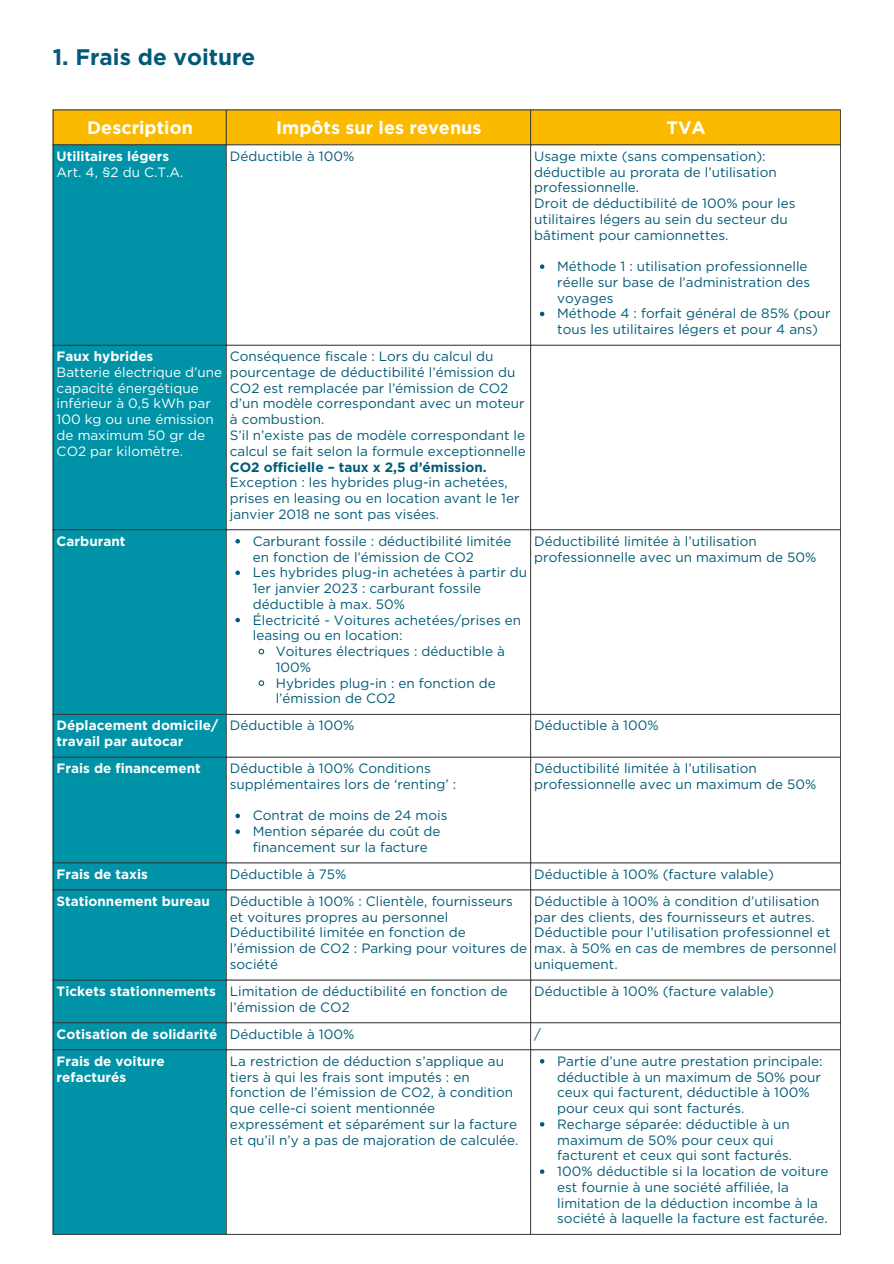
<style>
.page{position:relative;width:894px;height:1264px;background:#fff}
.page>*{position:absolute;margin:0;border:0;box-sizing:border-box;transform-origin:0 0}
.t1{font:700 22.5px "Gotham";color:#005a77}
.t2{font:700 18px "Gotham";color:#fff}
.t3{font:13.5px/15.8px "Gotham";color:#005a77}
.t4{font:700 13.5px/15.8px "Gotham";color:#fff}
.t5{font:13.5px/15.8px "Gotham";color:#fff}
.s1{font-weight:700}
</style>
<div class="page">
<div style="left:54px;top:111px;width:786px;height:34px;background:#fbba00"></div>
<div style="left:54px;top:144px;width:172px;height:1090px;background:#0093a7"></div>
<svg style="left:227px;top:144px;width:303px;height:1090px"></svg>
<svg style="left:539px;top:264px;width:5px;height:5px"></svg>
<svg style="left:539px;top:312px;width:5px;height:4px"></svg>
<svg style="left:235px;top:539px;width:5px;height:4px"></svg>
<svg style="left:235px;top:570px;width:5px;height:5px"></svg>
<svg style="left:235px;top:618px;width:5px;height:4px"></svg>
<svg style="left:257px;top:648px;width:8px;height:7px"></svg>
<svg style="left:257px;top:679px;width:8px;height:7px"></svg>
<svg style="left:235px;top:813px;width:5px;height:5px"></svg>
<svg style="left:235px;top:829px;width:5px;height:5px"></svg>
<svg style="left:539px;top:1059px;width:5px;height:4px"></svg>
<svg style="left:539px;top:1122px;width:5px;height:4px"></svg>
<svg style="left:539px;top:1169px;width:5px;height:4px"></svg>
<hr style="left:53px;top:110px;width:1px;height:1124px;background:#3c3c3b">
<hr style="left:226px;top:110px;width:1px;height:1124px;background:#3c3c3b">
<hr style="left:530px;top:110px;width:1px;height:1124px;background:#3c3c3b">
<hr style="left:840px;top:110px;width:1px;height:1124px;background:#3c3c3b">
<hr style="left:53px;top:110px;width:787px;height:1px;background:#3c3c3b">
<hr style="left:53px;top:145px;width:787px;height:1px;background:#3c3c3b">
<hr style="left:53px;top:345px;width:787px;height:1px;background:#3c3c3b">
<hr style="left:53px;top:529px;width:787px;height:1px;background:#3c3c3b">
<hr style="left:53px;top:714px;width:787px;height:1px;background:#3c3c3b">
<hr style="left:53px;top:757px;width:787px;height:1px;background:#3c3c3b">
<hr style="left:53px;top:862px;width:787px;height:1px;background:#3c3c3b">
<hr style="left:53px;top:889px;width:787px;height:1px;background:#3c3c3b">
<hr style="left:53px;top:979px;width:787px;height:1px;background:#3c3c3b">
<hr style="left:53px;top:1022px;width:787px;height:1px;background:#3c3c3b">
<hr style="left:53px;top:1049px;width:787px;height:1px;background:#3c3c3b">
<hr style="left:53px;top:1234px;width:787px;height:1px;background:#3c3c3b">
<p class="t1" style="left:53px;top:44px;width:204px">1. Frais de voiture</p>
<p class="t2" style="left:87px;top:117px;width:107px">Description</p>
<p class="t2" style="left:276px;top:117px;width:207px">Impôts sur les revenus</p>
<p class="t2" style="left:666px;top:117px;width:41px">TVA</p>
<p class="t4" style="left:57px;top:148px;width:114px">Utilitaires légers</p>
<p class="t5" style="left:57px;top:164px;width:128px">Art. 4, §2 du C.T.A.</p>
<p class="t3" style="left:230px;top:148px;width:126px">Déductible à 100%</p>
<p class="t3" style="left:534px;top:148px;width:244px">Usage mixte (sans compensation): déductible au prorata de l’utilisation professionnelle.</p>
<p class="t3" style="left:534px;top:195px;width:263px">Droit de déductibilité de 100% pour les utilitaires légers au sein du secteur du bâtiment pour camionnettes.</p>
<p class="t3" style="left:557px;top:258px;width:254px">Méthode 1 : utilisation professionnelle réelle sur base de l’administration des voyages</p>
<p class="t3" style="left:557px;top:306px;width:275px">Méthode 4 : forfait général de 85% (pour tous les utilitaires légers et pour 4 ans)</p>
<p class="t4" style="left:57px;top:348px;width:98px">Faux hybrides</p>
<p class="t5" style="left:57px;top:364px;width:167px">Batterie électrique d’une capacité énergétique inférieur à 0,5 kWh par<br>100 kg ou une émission de maximum 50 gr de<br>CO2 par kilomètre.</p>
<p class="t3" style="left:230px;top:348px;width:296px">Conséquence fiscale : Lors du calcul du pourcentage de déductibilité l’émission du CO2 est remplacée par l’émission de CO2 d’un modèle correspondant avec un moteur à combustion.</p>
<p class="t3" style="left:230px;top:427px;width:297px;text-align:justify">S’il n’existe pas de modèle correspondant le calcul se fait selon la formule exceptionnelle <span class="s1">CO2 officielle – taux x 2,5 d’émission.</span></p>
<p class="t3" style="left:230px;top:474px;width:291px">Exception : les hybrides plug-in achetées, prises en leasing ou en location avant le 1er janvier 2018 ne sont pas visées.</p>
<p class="t4" style="left:57px;top:533px;width:70px">Carburant</p>
<p class="t3" style="left:253px;top:533px;width:260px">Carburant fossile : déductibilité limitée en fonction de l’émission de CO2</p>
<p class="t3" style="left:253px;top:564px;width:276px">Les hybrides plug-in achetées à partir du<br>1er janvier 2023 : carburant fossile déductible à max. 50%</p>
<p class="t3" style="left:253px;top:612px;width:270px">Électricité - Voitures achetées/prises en leasing ou en location:</p>
<p class="t3" style="left:276px;top:643px;width:230px">Voitures électriques : déductible à<br>100%</p>
<p class="t3" style="left:276px;top:675px;width:221px">Hybrides plug-in : en fonction de l’émission de CO2</p>
<p class="t3" style="left:534px;top:533px;width:283px">Déductibilité limitée à l’utilisation professionnelle avec un maximum de 50%</p>
<p class="t4" style="left:57px;top:717px;width:163px">Déplacement domicile/ travail par autocar</p>
<p class="t3" style="left:230px;top:717px;width:126px">Déductible à 100%</p>
<p class="t3" style="left:534px;top:717px;width:126px">Déductible à 100%</p>
<p class="t4" style="left:57px;top:760px;width:145px">Frais de financement</p>
<p class="t3" style="left:230px;top:760px;width:228px">Déductible à 100% Conditions supplémentaires lors de ‘renting’ :</p>
<p class="t3" style="left:253px;top:807px;width:196px">Contrat de moins de 24 mois</p>
<p class="t3" style="left:253px;top:823px;width:189px">Mention séparée du coût de financement sur la facture</p>
<p class="t3" style="left:534px;top:760px;width:283px">Déductibilité limitée à l’utilisation professionnelle avec un maximum de 50%</p>
<p class="t4" style="left:57px;top:866px;width:93px">Frais de taxis</p>
<p class="t3" style="left:230px;top:866px;width:118px">Déductible à 75%</p>
<p class="t3" style="left:534px;top:866px;width:241px">Déductible à 100% (facture valable)</p>
<p class="t4" style="left:57px;top:893px;width:154px">Stationnement bureau</p>
<p class="t3" style="left:230px;top:893px;width:284px">Déductible à 100% : Clientèle, fournisseurs et voitures propres au personnel</p>
<p class="t3" style="left:230px;top:924px;width:298px">Déductibilité limitée en fonction de l’émission de CO2 : Parking pour voitures de société</p>
<p class="t3" style="left:534px;top:893px;width:286px">Déductible à 100% à condition d’utilisation par des clients, des fournisseurs et autres.</p>
<p class="t3" style="left:534px;top:924px;width:304px">Déductible pour l’utilisation professionnel et max. à 50% en cas de membres de personnel uniquement.</p>
<p class="t4" style="left:57px;top:983px;width:161px">Tickets stationnements</p>
<p class="t3" style="left:230px;top:983px;width:279px">Limitation de déductibilité en fonction de l’émission de CO2</p>
<p class="t3" style="left:534px;top:983px;width:241px">Déductible à 100% (facture valable)</p>
<p class="t4" style="left:57px;top:1026px;width:162px">Cotisation de solidarité</p>
<p class="t3" style="left:230px;top:1026px;width:126px">Déductible à 100%</p>
<p class="t3" style="left:534px;top:1026px;width:8px">/</p>
<p class="t4" style="left:57px;top:1053px;width:109px">Frais de voiture refacturés</p>
<p class="t3" style="left:230px;top:1053px;width:290px">La restriction de déduction s’applique au tiers à qui les frais sont imputés : en fonction de l’émission de CO2, à condition que celle-ci soient mentionnée expressément et séparément sur la facture et qu’il n’y a pas de majoration de calculée.</p>
<p class="t3" style="left:557px;top:1053px;width:267px">Partie d’une autre prestation principale: déductible à un maximum de 50% pour ceux qui facturent, déductible à 100% pour ceux qui sont facturés.</p>
<p class="t3" style="left:557px;top:1116px;width:236px">Recharge séparée: déductible à un maximum de 50% pour ceux qui facturent et ceux qui sont facturés.</p>
<p class="t3" style="left:557px;top:1163px;width:273px">100% déductible si la location de voiture est fournie à une société affiliée, la limitation de la déduction incombe à la société à laquelle la facture est facturée.</p>
</div>
